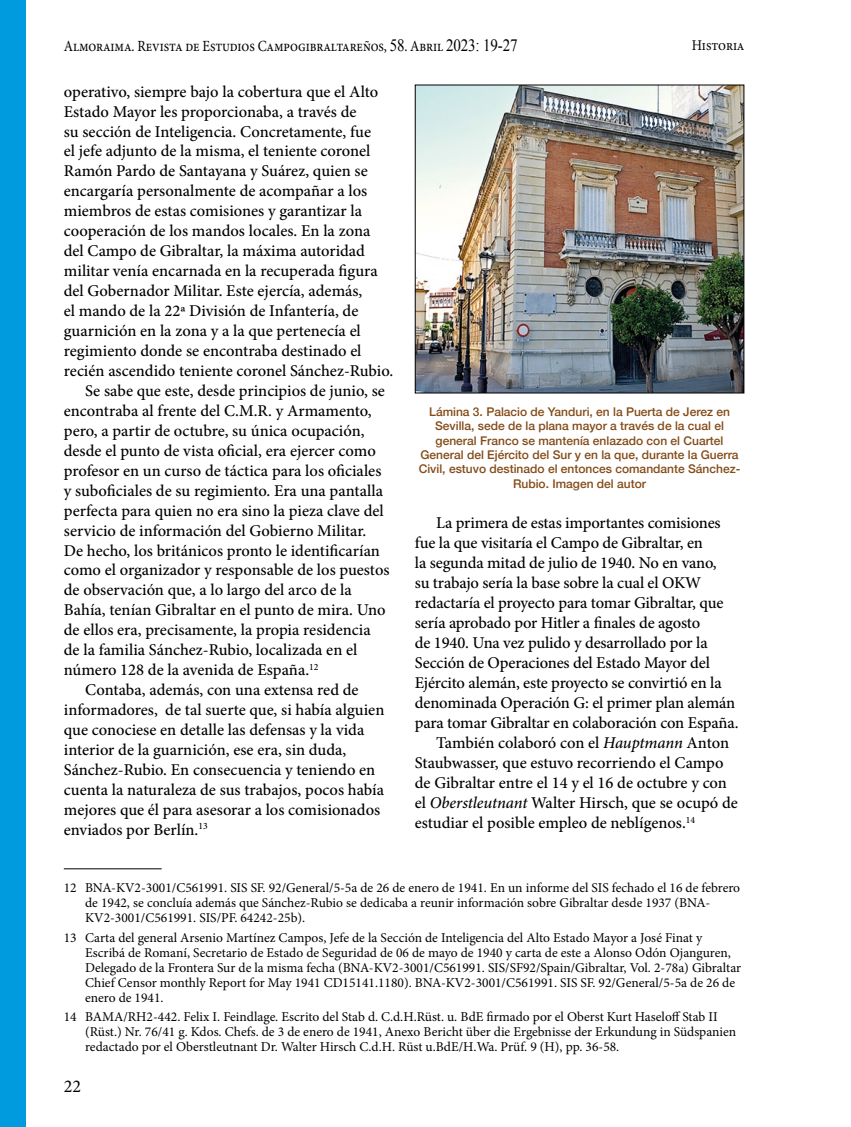
<style>
.page{position:relative;width:851px;height:1127px;background:#fff}
.page>*{position:absolute;margin:0;border:0;box-sizing:border-box;transform-origin:0 0}
.t1{font:18px "Minion Pro";color:#000}
.t2{font:500 16.5px "Minion Pro";color:#000}
.t3{font:15.6px "Minion Pro";letter-spacing:-.01em;color:#000;scale:.87 1}
.t4{font:14.85px "Minion Pro";letter-spacing:-.005em;color:#000;scale:.91 1}
.t5{font:13.5px/15px "Minion Pro";color:#000}
.t6{font:500 12px/14.4px "Helvetica Neue";color:#844b18;text-align:center}
.s1{font-family:"Times New Roman";font-size:17.25px}
.s2{font-style:italic}
</style>
<div class="page">
<div style="left:0;top:0;width:26px;height:1127px;background:#009adf"></div>
<hr style="left:64px;top:868px;width:98px;height:1px;background:#000">
<img style="left:417px;top:87px;width:325px;height:304px">
<div style="left:415px;top:85px;width:329px;height:308px;border:1px solid #000"></div>
<p class="t3" style="left:64px;top:35px;width:523px">Almoraima. Revista de Estudios Campogibraltareños, <span class="s1">58</span>. Abril <span class="s1">2023: 19-27</span></p>
<p class="t4" style="left:691px;top:36px;width:60px">Historia</p>
<p class="t2" style="left:64px;top:80px;width:316px">operativo, siempre bajo la cobertura que el Alto</p>
<p class="t2" style="left:64px;top:100px;width:294px">Estado Mayor les proporcionaba, a través de</p>
<p class="t2" style="left:64px;top:120px;width:309px">su sección de Inteligencia. Concretamente, fue</p>
<p class="t2" style="left:64px;top:140px;width:308px">el jefe adjunto de la misma, el teniente coronel</p>
<p class="t2" style="left:64px;top:160px;width:305px">Ramón Pardo de Santayana y Suárez, quien se</p>
<p class="t2" style="left:64px;top:180px;width:305px">encargaría personalmente de acompañar a los</p>
<p class="t2" style="left:64px;top:200px;width:300px">miembros de estas comisiones y garantizar la</p>
<p class="t2" style="left:64px;top:220px;width:308px">cooperación de los mandos locales. En la zona</p>
<p class="t2" style="left:64px;top:240px;width:303px">del Campo de Gibraltar, la máxima autoridad</p>
<p class="t2" style="left:64px;top:260px;width:315px">militar venía encarnada en la recuperada figura</p>
<p class="t2" style="left:64px;top:280px;width:300px">del Gobernador Militar. Este ejercía, además,</p>
<p class="t2" style="left:64px;top:300px;width:296px">el mando de la 22ª División de Infantería, de</p>
<p class="t2" style="left:64px;top:320px;width:298px">guarnición en la zona y a la que pertenecía el</p>
<p class="t2" style="left:64px;top:340px;width:299px">regimiento donde se encontraba destinado el</p>
<p class="t2" style="left:64px;top:359px;width:331px">recién ascendido teniente coronel Sánchez-Rubio.</p>
<p class="t2" style="left:85px;top:379px;width:301px">Se sabe que este, desde principios de junio, se</p>
<p class="t2" style="left:64px;top:399px;width:309px">encontraba al frente del C.M.R. y Armamento,</p>
<p class="t2" style="left:64px;top:419px;width:302px">pero, a partir de octubre, su única ocupación,</p>
<p class="t2" style="left:64px;top:439px;width:313px">desde el punto de vista oficial, era ejercer como</p>
<p class="t2" style="left:64px;top:459px;width:319px">profesor en un curso de táctica para los oficiales</p>
<p class="t2" style="left:64px;top:479px;width:321px">y suboficiales de su regimiento. Era una pantalla</p>
<p class="t2" style="left:64px;top:499px;width:321px">perfecta para quien no era sino la pieza clave del</p>
<p class="t2" style="left:64px;top:519px;width:304px">servicio de información del Gobierno Militar.</p>
<p class="t2" style="left:64px;top:539px;width:317px">De hecho, los británicos pronto le identificarían</p>
<p class="t2" style="left:64px;top:559px;width:327px">como el organizador y responsable de los puestos</p>
<p class="t2" style="left:64px;top:579px;width:289px">de observación que, a lo largo del arco de la</p>
<p class="t2" style="left:64px;top:599px;width:323px">Bahía, tenían Gibraltar en el punto de mira. Uno</p>
<p class="t2" style="left:64px;top:619px;width:308px">de ellos era, precisamente, la propia residencia</p>
<p class="t2" style="left:64px;top:639px;width:295px">de la familia Sánchez-Rubio, localizada en el</p>
<p class="t2" style="left:64px;top:659px;width:256px">número 128 de la avenida de España.<sup>12</sup></p>
<p class="t2" style="left:85px;top:679px;width:275px">Contaba, además, con una extensa red de</p>
<p class="t2" style="left:64px;top:699px;width:322px">informadores, de tal suerte que, si había alguien</p>
<p class="t2" style="left:64px;top:719px;width:302px">que conociese en detalle las defensas y la vida</p>
<p class="t2" style="left:64px;top:739px;width:284px">interior de la guarnición, ese era, sin duda,</p>
<p class="t2" style="left:64px;top:758px;width:313px">Sánchez-Rubio. En consecuencia y teniendo en</p>
<p class="t2" style="left:64px;top:778px;width:322px">cuenta la naturaleza de sus trabajos, pocos había</p>
<p class="t2" style="left:64px;top:798px;width:318px">mejores que él para asesorar a los comisionados</p>
<p class="t2" style="left:64px;top:818px;width:145px">enviados por Berlín.<sup>13</sup></p>
<p class="t6" style="left:418px;top:403px;width:323px">Lámina 3. Palacio de Yanduri, en la Puerta de Jerez en Sevilla, sede de la plana mayor a través de la cual el general Franco se mantenía enlazado con el Cuartel General del Ejército del Sur y en la que, durante la Guerra Civil, estuvo destinado el entonces comandante Sánchez-Rubio. Imagen del autor</p>
<p class="t2" style="left:436px;top:512px;width:286px">La primera de estas importantes comisiones</p>
<p class="t2" style="left:415px;top:532px;width:289px">fue la que visitaría el Campo de Gibraltar, en</p>
<p class="t2" style="left:415px;top:552px;width:303px">la segunda mitad de julio de 1940. No en vano,</p>
<p class="t2" style="left:415px;top:572px;width:288px">su trabajo sería la base sobre la cual el OKW</p>
<p class="t2" style="left:415px;top:592px;width:310px">redactaría el proyecto para tomar Gibraltar, que</p>
<p class="t2" style="left:415px;top:612px;width:287px">sería aprobado por Hitler a finales de agosto</p>
<p class="t2" style="left:415px;top:632px;width:294px">de 1940. Una vez pulido y desarrollado por la</p>
<p class="t2" style="left:415px;top:651px;width:296px">Sección de Operaciones del Estado Mayor del</p>
<p class="t2" style="left:415px;top:671px;width:308px">Ejército alemán, este proyecto se convirtió en la</p>
<p class="t2" style="left:415px;top:691px;width:322px">denominada Operación G: el primer plan alemán</p>
<p class="t2" style="left:415px;top:711px;width:325px">para tomar Gibraltar en colaboración con España.</p>
<p class="t2" style="left:436px;top:732px;width:294px">También colaboró con el <span class="s2">Hauptmann</span> Anton</p>
<p class="t2" style="left:415px;top:752px;width:310px">Staubwasser, que estuvo recorriendo el Campo</p>
<p class="t2" style="left:415px;top:771px;width:313px">de Gibraltar entre el 14 y el 16 de octubre y con</p>
<p class="t2" style="left:415px;top:792px;width:324px">el <span class="s2">Oberstleutnant</span> Walter Hirsch, que se ocupó de</p>
<p class="t2" style="left:415px;top:812px;width:282px">estudiar el posible empleo de neblígenos.<sup>14</sup></p>
<p class="t5" style="left:85px;top:881px;width:656px;text-indent:-21px">12 BNA-KV2-3001/C561991. SIS SF. 92/General/5-5a de 26 de enero de 1941. En un informe del SIS fechado el 16 de febrero de 1942, se concluía además que Sánchez-Rubio se dedicaba a reunir información sobre Gibraltar desde 1937 (BNA-<br>KV2-3001/C561991. SIS/PF. 64242-25b).</p>
<p class="t5" style="left:85px;top:930px;width:657px;text-indent:-21px">13 Carta del general Arsenio Martínez Campos, Jefe de la Sección de Inteligencia del Alto Estado Mayor a José Finat y Escribá de Romaní, Secretario de Estado de Seguridad de 06 de mayo de 1940 y carta de este a Alonso Odón Ojanguren, Delegado de la Frontera Sur de la misma fecha (BNA-KV2-3001/C561991. SIS/SF92/Spain/Gibraltar, Vol. 2-78a) Gibraltar Chief Censor monthly Report for May 1941 CD15141.1180). BNA-KV2-3001/C561991. SIS SF. 92/General/5-5a de 26 de enero de 1941.</p>
<p class="t5" style="left:85px;top:1009px;width:652px;text-indent:-21px">14 BAMA/RH2-442. Felix I. Feindlage. Escrito del Stab d. C.d.H.Rüst. u. BdE firmado por el Oberst Kurt Haseloff Stab II (Rüst.) Nr. 76/41 g. Kdos. Chefs. de 3 de enero de 1941, Anexo Bericht über die Ergebnisse der Erkundung in Südspanien redactado por el Oberstleutnant Dr. Walter Hirsch C.d.H. Rüst u.BdE/H.Wa. Prüf. 9 (H), pp. 36-58.</p>
<p class="t1" style="left:64px;top:1074px;width:19px">22</p>
</div>
